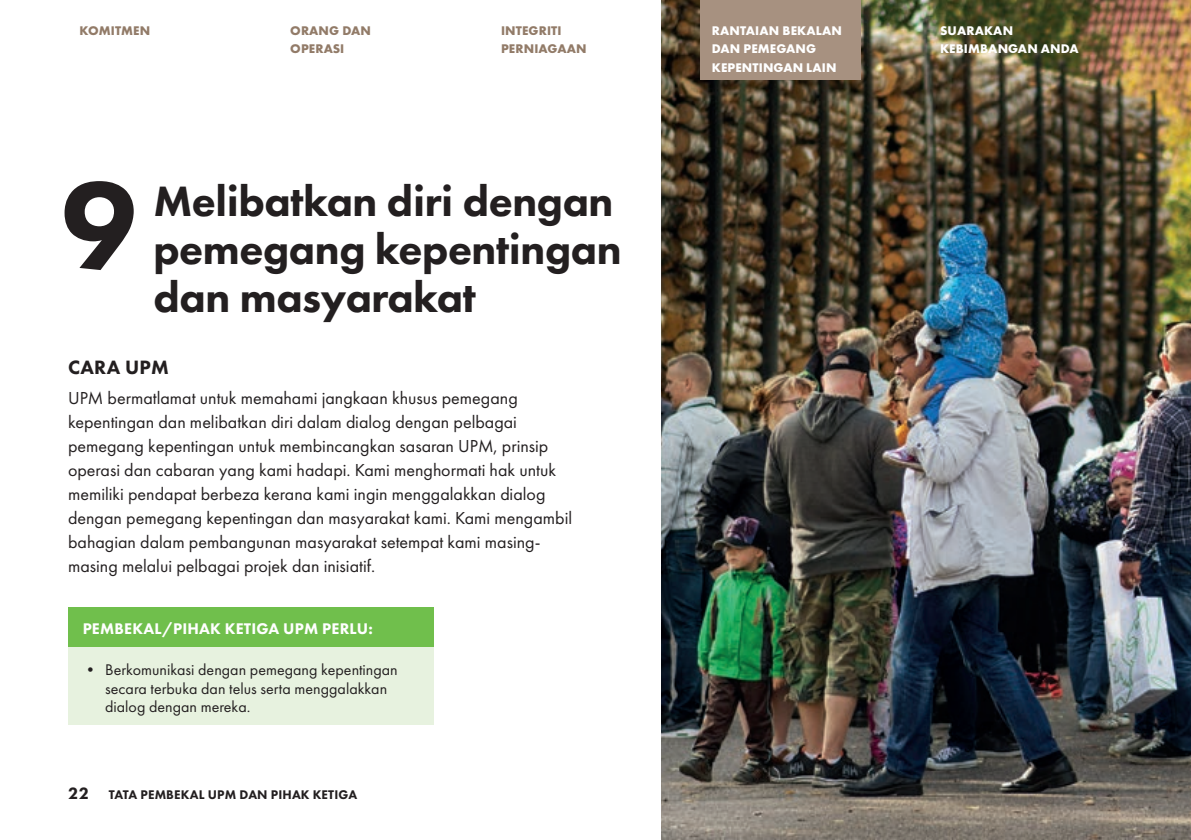
<style>
.page{position:relative;width:1191px;height:840px;background:#fff}
.page>*{position:absolute;margin:0;border:0;box-sizing:border-box;transform-origin:0 0}
.BIG-NUMBER{font:800 127.6px "Futura PT";color:#231f20}
.OTSIKKO_24pt_heavy{font:800 44px/48px "Futura PT";letter-spacing:-.01em;color:#231f20}
.THE-UPM-WAY_heading{font:800 20px "Futura PT";letter-spacing:.01em;color:#231f20}
.THE-UPM-WAY_body{font:18px/24px "Futura PT";color:#231f20}
.t1{font:16px/18.6px "Futura PT";color:#231f20}
.GREENBOX_heading{font:800 16px "Futura PT";letter-spacing:.01em;color:#fff}
.NAVIGATION{font:700 13px/18px "Futura PT";letter-spacing:.01em;color:#fff}
.NAVIGATION-2{font:700 13px/18px "Futura PT";letter-spacing:.01em;color:#927b68}
.t2{font:800 13px "Futura PT";letter-spacing:.01em;color:#231f20}
.s1{font-size:17px}
</style>
<div class="page">
<img style="left:661px;top:0;width:530px;height:839px">
<div style="left:700px;top:0;width:160px;height:79px;background:#a79180"></div>
<div style="left:68px;top:612px;width:365px;height:112px;background:#e7f2df"></div>
<div style="left:68px;top:607px;width:365px;height:39px;background:#70bf4c"></div>
<p class="NAVIGATION-2" style="left:79px;top:22px;width:72px">KOMITMEN</p>
<p class="NAVIGATION" style="left:712px;top:22px;width:131px">RANTAIAN BEKALAN<br>DAN PEMEGANG<br>KEPENTINGAN LAIN</p>
<p class="NAVIGATION" style="left:940px;top:22px;width:140px">SUARAKAN<br>KEBIMBANGAN ANDA</p>
<p class="NAVIGATION-2" style="left:290px;top:22px;width:82px">ORANG DAN<br>OPERASI</p>
<p class="NAVIGATION-2" style="left:501px;top:22px;width:87px">INTEGRITI<br>PERNIAGAAN</p>
<p class="BIG-NUMBER" style="left:61px;top:146px;width:78px">9</p>
<p class="OTSIKKO_24pt_heavy" style="left:153px;top:176px;width:470px">Melibatkan diri dengan pemegang kepentingan dan masyarakat</p>
<p class="THE-UPM-WAY_heading" style="left:68px;top:355px;width:102px">CARA UPM</p>
<p class="THE-UPM-WAY_body" style="left:68px;top:385px;width:505px">UPM bermatlamat untuk memahami jangkaan khusus pemegang kepentingan dan melibatkan diri dalam dialog dengan pelbagai pemegang kepentingan untuk membincangkan sasaran UPM, prinsip operasi dan cabaran yang kami hadapi. Kami menghormati hak untuk memiliki pendapat berbeza kerana kami ingin menggalakkan dialog dengan pemegang kepentingan dan masyarakat kami. Kami mengambil bahagian dalam pembangunan masyarakat setempat kami masing&shy;masing melalui pelbagai projek dan inisiatif.</p>
<p class="GREENBOX_heading" style="left:83px;top:618px;width:292px">PEMBEKAL/PIHAK KETIGA UPM PERLU:</p>
<p class="t1" style="left:105px;top:660px;width:294px;text-indent:-23px">• Berkomunikasi dengan pemegang kepentingan secara terbuka dan telus serta menggalakkan dialog dengan mereka.</p>
<p class="t2" style="left:68px;top:785px;width:291px"><span class="s1">22</span> TATA PEMBEKAL UPM DAN PIHAK KETIGA</p>
</div>
